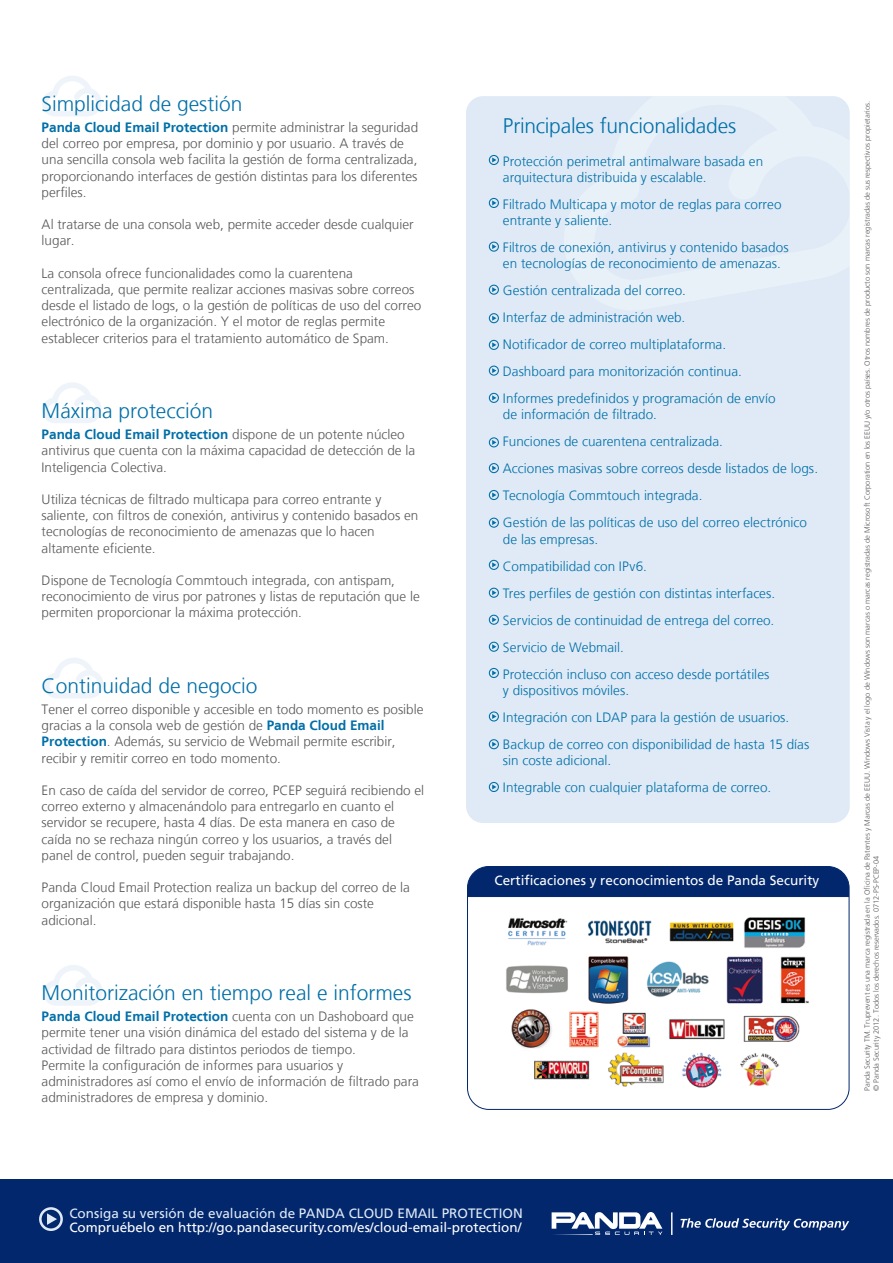
<style>
.page{position:relative;width:893px;height:1263px;background:#fff}
.page>*{position:absolute;margin:0;border:0;box-sizing:border-box;transform-origin:0 0}
.t1{font:300 21px "Frutiger LT";color:#006fa8}
.t2{font:300 13.5px/16.2px "Frutiger LT";color:#58585a}
.t3{font:300 13.5px/27px "Frutiger LT";letter-spacing:.005em;color:#006fa8}
.t4{font:13.5px "Frutiger LT";color:#fff}
.t5{font:13.5px "Frutiger LT";color:#dfeaf6}
.t6{font:300 7.5px/9px "Frutiger LT";color:#58585a}
.s1{font-weight:700;color:#006fa8}
</style>
<div class="page">
<svg style="left:42px;top:76px;width:59px;height:40px"></svg>
<svg style="left:42px;top:382px;width:59px;height:41px"></svg>
<svg style="left:44px;top:658px;width:59px;height:40px"></svg>
<div style="left:467px;top:866px;width:382px;height:31px;background:#02276d"></div>
<div style="left:467px;top:866px;width:382px;height:243px;border:1px solid #02276d;border-radius:21px"></div>
<img style="left:506px;top:917px;width:303px;height:171px">
<div style="left:466px;top:96px;width:384px;height:727px;background:#dfeaf6;border-radius:17px"></div>
<div style="left:489px;top:155px;width:10px;height:10px;border:1px solid #006fa8;border-radius:50%"></div>
<svg style="left:492px;top:158px;width:4px;height:4px"></svg>
<div style="left:489px;top:242px;width:10px;height:10px;border:1px solid #006fa8;border-radius:50%"></div>
<svg style="left:492px;top:244px;width:4px;height:5px"></svg>
<div style="left:489px;top:340px;width:10px;height:10px;border:1px solid #006fa8;border-radius:50%"></div>
<svg style="left:492px;top:342px;width:4px;height:5px"></svg>
<div style="left:489px;top:366px;width:10px;height:10px;border:1px solid #006fa8;border-radius:50%"></div>
<svg style="left:492px;top:368px;width:4px;height:5px"></svg>
<div style="left:489px;top:393px;width:10px;height:10px;border:1px solid #006fa8;border-radius:50%"></div>
<svg style="left:492px;top:395px;width:4px;height:5px"></svg>
<div style="left:489px;top:437px;width:10px;height:10px;border:1px solid #006fa8;border-radius:50%"></div>
<svg style="left:492px;top:440px;width:4px;height:5px"></svg>
<div style="left:489px;top:463px;width:10px;height:10px;border:1px solid #006fa8;border-radius:50%"></div>
<svg style="left:492px;top:466px;width:4px;height:4px"></svg>
<div style="left:489px;top:518px;width:10px;height:10px;border:1px solid #006fa8;border-radius:50%"></div>
<svg style="left:492px;top:520px;width:4px;height:5px"></svg>
<div style="left:489px;top:560px;width:10px;height:10px;border:1px solid #006fa8;border-radius:50%"></div>
<svg style="left:492px;top:562px;width:4px;height:5px"></svg>
<div style="left:489px;top:198px;width:10px;height:10px;border:1px solid #006fa8;border-radius:50%"></div>
<svg style="left:492px;top:200px;width:4px;height:5px"></svg>
<svg style="left:43px;top:965px;width:60px;height:41px"></svg>
<div style="left:489px;top:285px;width:10px;height:10px;border:1px solid #006fa8;border-radius:50%"></div>
<svg style="left:492px;top:287px;width:4px;height:5px"></svg>
<div style="left:489px;top:313px;width:10px;height:10px;border:1px solid #006fa8;border-radius:50%"></div>
<svg style="left:492px;top:316px;width:4px;height:5px"></svg>
<div style="left:489px;top:588px;width:10px;height:10px;border:1px solid #006fa8;border-radius:50%"></div>
<svg style="left:492px;top:590px;width:4px;height:5px"></svg>
<div style="left:489px;top:615px;width:10px;height:10px;border:1px solid #006fa8;border-radius:50%"></div>
<svg style="left:492px;top:617px;width:4px;height:5px"></svg>
<div style="left:489px;top:642px;width:10px;height:10px;border:1px solid #006fa8;border-radius:50%"></div>
<svg style="left:492px;top:644px;width:4px;height:5px"></svg>
<div style="left:489px;top:668px;width:10px;height:10px;border:1px solid #006fa8;border-radius:50%"></div>
<svg style="left:492px;top:670px;width:4px;height:5px"></svg>
<div style="left:489px;top:711px;width:10px;height:10px;border:1px solid #006fa8;border-radius:50%"></div>
<svg style="left:492px;top:714px;width:4px;height:5px"></svg>
<div style="left:489px;top:739px;width:10px;height:10px;border:1px solid #006fa8;border-radius:50%"></div>
<svg style="left:492px;top:742px;width:4px;height:5px"></svg>
<div style="left:489px;top:782px;width:10px;height:10px;border:1px solid #006fa8;border-radius:50%"></div>
<svg style="left:492px;top:784px;width:4px;height:5px"></svg>
<div style="left:489px;top:490px;width:10px;height:10px;border:1px solid #006fa8;border-radius:50%"></div>
<svg style="left:492px;top:492px;width:4px;height:5px"></svg>
<div style="left:0;top:1179px;width:893px;height:84px;background:#02276d"></div>
<svg style="left:671px;top:1212px;width:1px;height:23px"></svg>
<svg style="left:552px;top:1212px;width:110px;height:23px"></svg>
<svg style="left:680px;top:1218px;width:169px;height:12px"></svg>
<div style="left:39px;top:1207px;width:24px;height:24px;border:3px solid #dfeaf6;border-radius:50%"></div>
<svg style="left:47px;top:1213px;width:10px;height:12px"></svg>
<h1 class="t1" style="left:42px;top:92px;width:202px">Simplicidad de gestión</h1>
<p class="t2" style="left:42px;top:119px;width:378px"><span class="s1">Panda Cloud Email Protection</span> permite administrar la seguridad del correo por empresa, por dominio y por usuario. A través de una sencilla consola web facilita la gestión de forma centralizada, proporcionando interfaces de gestión distintas para los diferentes perfiles.</p>
<p class="t2" style="left:42px;top:217px;width:374px">Al tratarse de una consola web, permite acceder desde cualquier lugar.</p>
<p class="t2" style="left:42px;top:265px;width:381px">La consola ofrece funcionalidades como la cuarentena centralizada, que permite realizar acciones masivas sobre correos desde el listado de logs, o la gestión de políticas de uso del correo electrónico de la organización. Y el motor de reglas permite establecer criterios para el tratamiento automático de Spam.</p>
<h1 class="t1" style="left:42px;top:399px;width:173px">Máxima protección</h1>
<p class="t2" style="left:42px;top:427px;width:375px"><span class="s1">Panda Cloud Email Protection</span> dispone de un potente núcleo antivirus que cuenta con la máxima capacidad de detección de la<br>Inteligencia Colectiva.</p>
<p class="t2" style="left:42px;top:491px;width:378px">Utiliza técnicas de filtrado multicapa para correo entrante y saliente, con filtros de conexión, antivirus y contenido basados en tecnologías de reconocimiento de amenazas que lo hacen altamente eficiente.</p>
<p class="t2" style="left:42px;top:572px;width:380px">Dispone de Tecnología Commtouch integrada, con antispam, reconocimiento de virus por patrones y listas de reputación que le permiten proporcionar la máxima protección.</p>
<h1 class="t1" style="left:42px;top:674px;width:217px">Continuidad de negocio</h1>
<p class="t2" style="left:42px;top:701px;width:383px">Tener el correo disponible y accesible en todo momento es posible gracias a la consola web de gestión de <span class="s1">Panda Cloud Email Protection</span>. Además, su servicio de Webmail permite escribir, recibir y remitir correo en todo momento.</p>
<p class="t2" style="left:42px;top:782px;width:384px">En caso de caída del servidor de correo, PCEP seguirá recibiendo el correo externo y almacenándolo para entregarlo en cuanto el servidor se recupere, hasta 4 días. De esta manera en caso de caída no se rechaza ningún correo y los usuarios, a través del panel de control, pueden seguir trabajando.</p>
<p class="t2" style="left:42px;top:880px;width:370px">Panda Cloud Email Protection realiza un backup del correo de la organización que estará disponible hasta 15 días sin coste adicional.</p>
<h1 class="t1" style="left:42px;top:981px;width:371px">Monitorización en tiempo real e informes</h1>
<p class="t2" style="left:42px;top:1009px;width:379px"><span class="s1">Panda Cloud Email Protection</span> cuenta con un Dashoboard que permite tener una visión dinámica del estado del sistema y de la actividad de filtrado para distintos periodos de tiempo.<br>Permite la configuración de informes para usuarios y administradores así como el envío de información de filtrado para administradores de empresa y dominio.</p>
<h1 class="t1" style="left:503px;top:114px;width:235px">Principales funcionalidades</h1>
<p class="t3" style="left:503px;top:153px;width:262px;line-height:16.2px">Protección perimetral antimalware basada en arquitectura distribuida y escalable.</p>
<p class="t3" style="left:503px;top:196px;width:280px;line-height:16.2px">Filtrado Multicapa y motor de reglas para correo entrante y saliente.</p>
<p class="t3" style="left:503px;top:239px;width:287px;line-height:16.2px">Filtros de conexión, antivirus y contenido basados en tecnologías de reconocimiento de amenazas.</p>
<p class="t3" style="left:503px;top:277px;width:274px">Gestión centralizada del correo.<br>Interfaz de administración web.<br>Notificador de correo multiplataforma.<br>Dashboard para monitorización continua.<br>Informes predefinidos y programación de envío</p>
<p class="t3" style="left:503px;top:401px;width:317px">de información de filtrado.<br>Funciones de cuarentena centralizada.<br>Acciones masivas sobre correos desde listados de logs.<br>Tecnología Commtouch integrada.<br>Gestión de las políticas de uso del correo electrónico</p>
<p class="t3" style="left:503px;top:526px;width:274px">de las empresas.<br>Compatibilidad con IPv6.<br>Tres perfiles de gestión con distintas interfaces.<br>Servicios de continuidad de entrega del correo.<br>Servicio de Webmail.<br>Protección incluso con acceso desde portátiles</p>
<p class="t3" style="left:503px;top:677px;width:308px">y dispositivos móviles.<br>Integración con LDAP para la gestión de usuarios.<br>Backup de correo con disponibilidad de hasta 15 días</p>
<p class="t3" style="left:503px;top:747px;width:270px">sin coste adicional.<br>Integrable con cualquier plataforma de correo.</p>
<p class="t4" style="left:494px;top:873px;width:326px">Certificaciones y reconocimientos de Panda Security</p>
<p class="t5" style="left:69px;top:1205px;width:455px">Consiga su versión de evaluación de PANDA CLOUD EMAIL PROTECTION</p>
<p class="t4" style="left:69px;top:1219px;width:454px">Compruébelo en http://go.pandasecurity.com/es/cloud-email-protection/</p>
<p class="t6" style="left:863px;top:1091px;width:991px;rotate:-90deg">Panda Security TM. Truprevent es una marca registrada en la Oficina de Patentes y Marcas de EEUU. Windows Vista y el logo de Windows son marcas o marcas registradas de Microsoft Corporation en los EEUU y/o otros países. Otros nombres de producto son marcas registradas de sus respectivos propietarios. © Panda Security 2012. Todos los derechos reservados. 0712-PS-PCEP-04</p>
</div>
